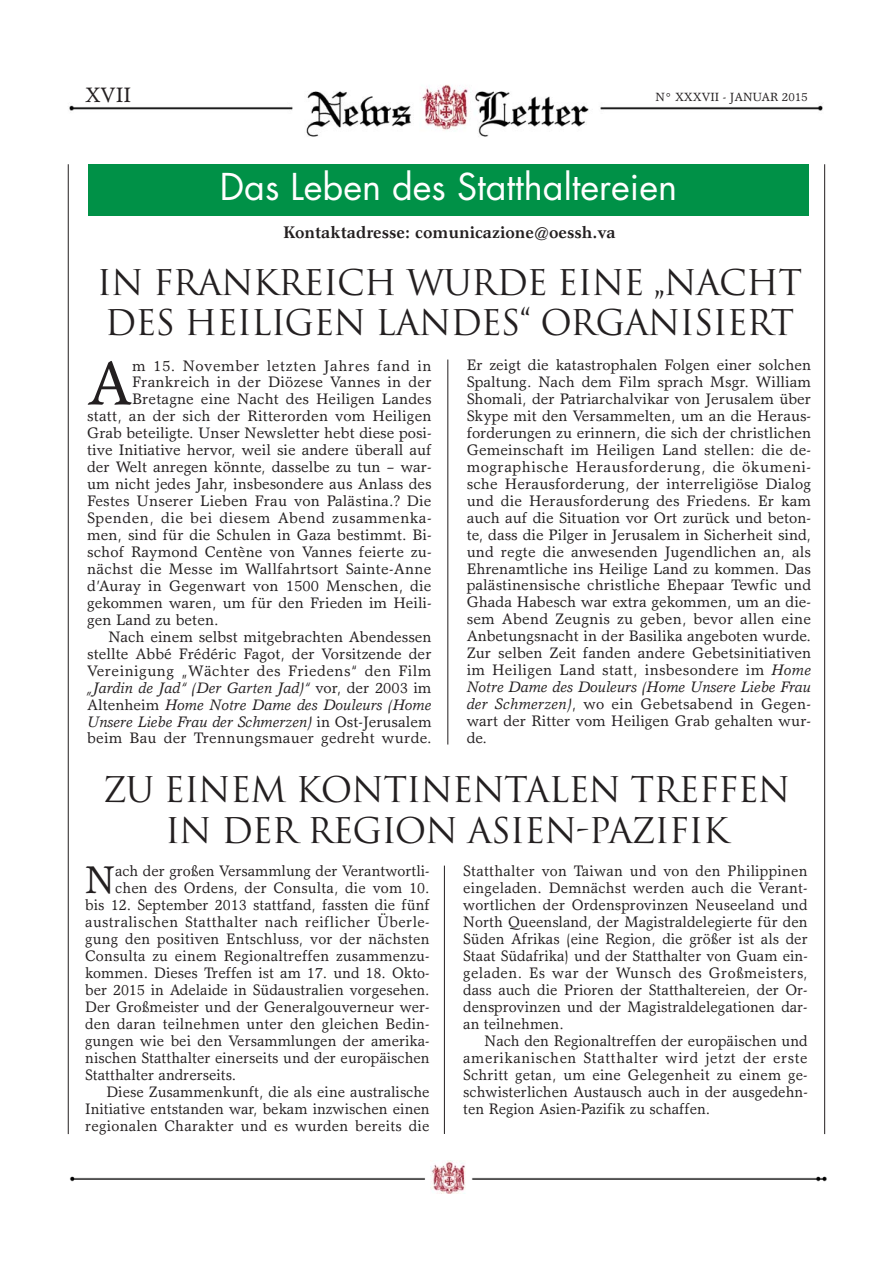
<style>
.page{position:relative;width:893px;height:1263px;background:#fff}
.page>*{position:absolute;margin:0;border:0;box-sizing:border-box;transform-origin:0 0}
.t1{font:62.4px "Garth Graphic";color:#231f20}
.t2{font:38.85px "Garth Graphic";color:#231f20}
.t3{font:36px "Futura";color:#fff}
.t4{font:34.5px/40.5px "Trajan";letter-spacing:-.025em;color:#231f20}
.t5{font:21px "Garth Graphic";color:#231f20}
.t6{font:700 16.95px "Garth Graphic";color:#231f20;scale:.94 1}
.t7{font:15.3px/17px "Garth Graphic";color:#231f20;text-align:justify}
.t8{font:italic 15.3px "Garth Graphic";color:#231f20}
.t9{font:15.3px "Garth Graphic";letter-spacing:.03em;color:#231f20}
.t10{font:15.3px "Garth Graphic";letter-spacing:.025em;color:#231f20}
.t11{font:15.3px "Garth Graphic";letter-spacing:.02em;color:#231f20}
.t12{font:15.3px "Garth Graphic";letter-spacing:.04em;color:#231f20}
.t13{font:12px "Garth Graphic";color:#231f20}
.s1{font-style:normal}
.s2{font-style:italic}
</style>
<div class="page">
<hr style="left:68px;top:164px;width:1px;height:970px;background:#231f20">
<hr style="left:824px;top:164px;width:1px;height:970px;background:#231f20">
<img style="left:69px;top:85px;width:754px;height:52px">
<img style="left:69px;top:1176px;width:758px;height:18px">
<img style="left:430px;top:1161px;width:36px;height:32px">
<hr style="left:448px;top:359px;width:1px;height:385px;background:#231f20">
<div style="left:88px;top:164px;width:721px;height:51px;background:#009147"></div>
<hr style="left:444px;top:865px;width:1px;height:269px;background:#231f20">
<h3 class="t5" style="left:85px;top:87px;width:48px">XVII</h3>
<p class="t13" style="left:655px;top:93px;width:154px">N° XXXVII - JANUAR 2015</p>
<h3 class="t3" style="left:220px;top:170px;width:459px">Das Leben des Statthaltereien</h3>
<p class="t6" style="left:283px;top:226px;width:355px">Kontaktadresse: comunicazione@oessh.va</p>
<h3 class="t4" style="left:97px;top:263px;width:707px">IN FRANKREICH WURDE EINE „NACHT<br>DES HEILIGEN LANDES“ ORGANISIERT</h3>
<h1 class="t1" style="left:87px;top:360px;width:47px">A</h1>
<p class="t12" style="left:132px;top:359px;width:301px">m 15. November letzten Jahres fand in</p>
<p class="t7" style="left:132px;top:375px;width:301px">Frankreich in der Diözese Vannes in der</p>
<p class="t7" style="left:132px;top:392px;width:301px">Bretagne eine Nacht des Heiligen Landes</p>
<p class="t7" style="left:87px;top:409px;width:346px">statt, an der sich der Ritterorden vom Heiligen</p>
<p class="t7" style="left:87px;top:426px;width:346px">Grab beteiligte. Unser Newsletter hebt diese posi-</p>
<p class="t7" style="left:87px;top:443px;width:346px">tive Initiative hervor, weil sie andere überall auf</p>
<p class="t7" style="left:87px;top:460px;width:346px">der Welt anregen könnte, dasselbe zu tun – war-</p>
<p class="t7" style="left:87px;top:477px;width:346px">um nicht jedes Jahr, insbesondere aus Anlass des</p>
<p class="t7" style="left:87px;top:494px;width:346px">Festes Unserer Lieben Frau von Palästina.? Die</p>
<p class="t9" style="left:87px;top:512px;width:346px">Spenden, die bei diesem Abend zusammenka-</p>
<p class="t7" style="left:87px;top:528px;width:346px">men, sind für die Schulen in Gaza bestimmt. Bi-</p>
<p class="t7" style="left:87px;top:545px;width:346px">schof Raymond Centène von Vannes feierte zu-</p>
<p class="t7" style="left:87px;top:562px;width:346px">nächst die Messe im Wallfahrtsort Sainte-Anne</p>
<p class="t7" style="left:87px;top:579px;width:346px">d’Auray in Gegenwart von 1500 Menschen, die</p>
<p class="t7" style="left:87px;top:596px;width:346px">gekommen waren, um für den Frieden im Heili-</p>
<p class="t7" style="left:87px;top:613px;width:133px">gen Land zu beten.</p>
<p class="t7" style="left:108px;top:630px;width:325px">Nach einem selbst mitgebrachten Abendessen</p>
<p class="t7" style="left:87px;top:647px;width:346px">stellte Abbé Frédéric Fagot, der Vorsitzende der</p>
<p class="t9" style="left:87px;top:665px;width:346px">Vereinigung „Wächter des Friedens“ den Film</p>
<p class="t8" style="left:87px;top:682px;width:346px">„Jardin de Jad“ (Der Garten Jad)“ <span class="s1">vor, der 2003 im</span></p>
<p class="t8" style="left:87px;top:698px;width:346px"><span class="s1">Altenheim</span> Home Notre Dame des Douleurs (Home</p>
<p class="t8" style="left:87px;top:715px;width:346px">Unsere Liebe Frau der Schmerzen) <span class="s1">in Ost-Jerusalem</span></p>
<p class="t7" style="left:87px;top:731px;width:346px">beim Bau der Trennungsmauer gedreht wurde.</p>
<p class="t7" style="left:467px;top:358px;width:346px">Er zeigt die katastrophalen Folgen einer solchen Spaltung. Nach dem Film sprach Msgr. William Shomali, der Patriarchalvikar von Jerusalem über Skype mit den Versammelten, um an die Heraus&shy;forderungen zu erinnern, die sich der christlichen Gemeinschaft im Heiligen Land stellen: die de&shy;mographische Herausforderung, die ökumeni&shy;sche Herausforderung, der interreligiöse Dialog und die Herausforderung des Friedens. Er kam auch auf die Situation vor Ort zurück und beton&shy;te, dass die Pilger in Jerusalem in Sicherheit sind, und regte die anwesenden Jugendlichen an, als Ehrenamtliche ins Heilige Land zu kommen. Das palästinensische christliche Ehepaar Tewfic und Ghada Habesch war extra gekommen, um an die&shy;sem Abend Zeugnis zu geben, bevor allen eine Anbetungsnacht in der Basilika angeboten wurde.<br>Zur selben Zeit fanden andere Gebetsinitiativen im Heiligen Land statt, insbesondere im <span class="s2">Home Notre Dame des Douleurs (Home Unsere Liebe Frau der Schmerzen)</span>, wo ein Gebetsabend in Gegen&shy;wart der Ritter vom Heiligen Grab gehalten wur&shy;de.</p>
<h3 class="t4" style="left:103px;top:770px;width:689px;text-align:center">ZU EINEM KONTINENTALEN TREFFEN<br>IN DER REGION ASIEN-PAZIFIK</h3>
<h2 class="t2" style="left:85px;top:865px;width:31px">N</h2>
<p class="t7" style="left:115px;top:864px;width:316px">ach der großen Versammlung der Verantwortli-</p>
<p class="t7" style="left:463px;top:864px;width:346px">Statthalter von Taiwan und von den Philippinen eingeladen. Demnächst werden auch die Verant&shy;wortlichen der Ordensprovinzen Neuseeland und North Queensland, der Magistraldelegierte für den Süden Afrikas (eine Region, die größer ist als der Staat Südafrika) und der Statthalter von Guam ein&shy;geladen. Es war der Wunsch des Großmeisters, dass auch die Prioren der Statthaltereien, der Or&shy;densprovinzen und der Magistraldelegationen dar&shy;an teilnehmen.</p>
<p class="t7" style="left:463px;top:1034px;width:346px;text-indent:21px">Nach den Regionaltreffen der europäischen und amerikanischen Statthalter wird jetzt der erste Schritt getan, um eine Gelegenheit zu einem ge&shy;schwisterlichen Austausch auch in der ausgedehn&shy;ten Region Asien-Pazifik zu schaffen.</p>
<p class="t7" style="left:115px;top:881px;width:316px">chen des Ordens, der Consulta, die vom 10.</p>
<p class="t7" style="left:85px;top:898px;width:346px">bis 12. September 2013 stattfand, fassten die fünf</p>
<p class="t10" style="left:85px;top:916px;width:346px">australischen Statthalter nach reiflicher Überle-</p>
<p class="t7" style="left:85px;top:932px;width:346px">gung den positiven Entschluss, vor der nächsten</p>
<p class="t7" style="left:85px;top:949px;width:346px">Consulta zu einem Regionaltreffen zusammenzu-</p>
<p class="t7" style="left:85px;top:966px;width:346px">kommen. Dieses Treffen ist am 17. und 18. Okto-</p>
<p class="t7" style="left:85px;top:983px;width:346px">ber 2015 in Adelaide in Südaustralien vorgesehen.</p>
<p class="t7" style="left:85px;top:1000px;width:346px">Der Großmeister und der Generalgouverneur wer-</p>
<p class="t7" style="left:85px;top:1017px;width:346px">den daran teilnehmen unter den gleichen Bedin-</p>
<p class="t7" style="left:85px;top:1034px;width:346px">gungen wie bei den Versammlungen der amerika-</p>
<p class="t7" style="left:85px;top:1051px;width:346px">nischen Statthalter einerseits und der europäischen</p>
<p class="t7" style="left:85px;top:1068px;width:152px">Statthalter andrerseits.</p>
<p class="t7" style="left:106px;top:1084px;width:325px">Diese Zusammenkunft, die als eine australische</p>
<p class="t7" style="left:85px;top:1101px;width:346px">Initiative entstanden war, bekam inzwischen einen</p>
<p class="t11" style="left:85px;top:1119px;width:346px">regionalen Charakter und es wurden bereits die</p>
</div>
